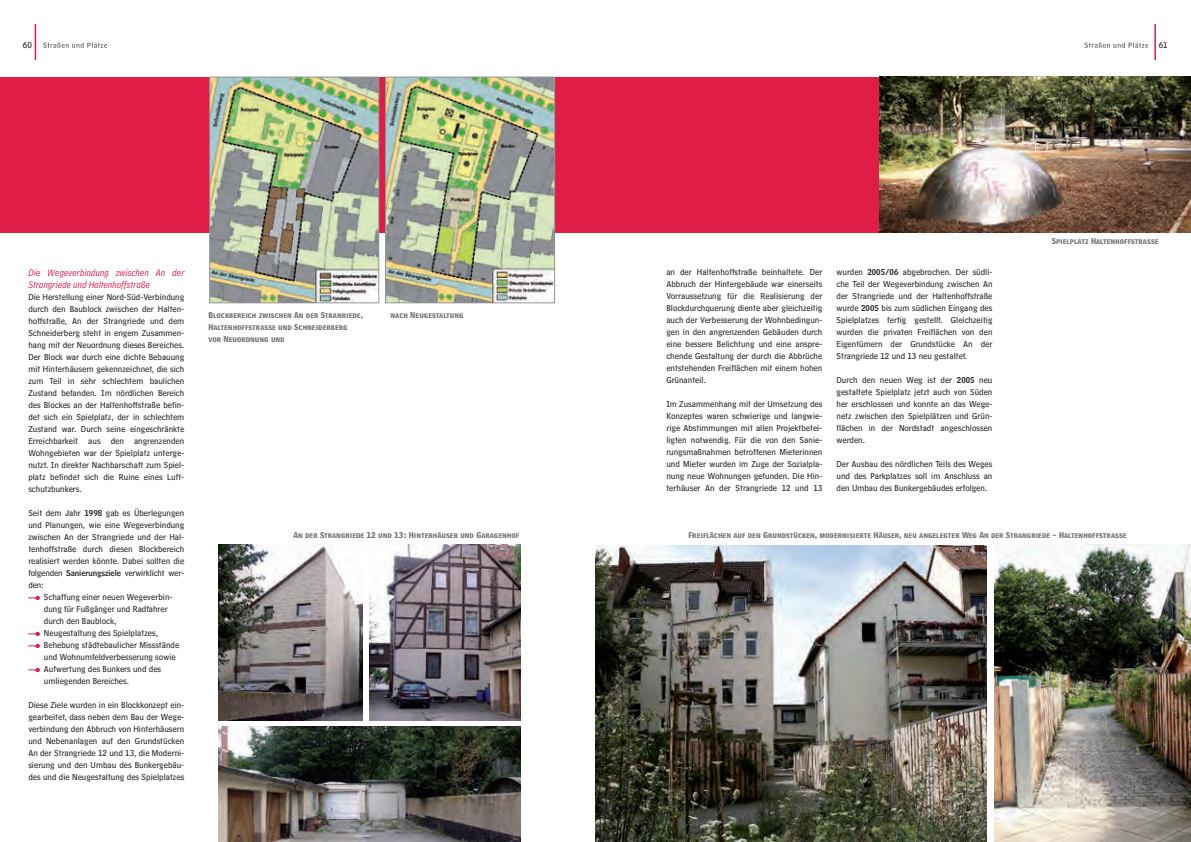
<style>
.page{position:relative;width:1191px;height:842px;background:#fff}
.page>*{position:absolute;margin:0;border:0;box-sizing:border-box;transform-origin:0 0}
.t1{font:italic 10px/12px "HM Comment";color:#df1d47}
.t2{font:9px/12px "HM Text";color:#231f20;text-align:justify}
.t3{font:7px/12px "HM Big Caps";color:#6c6d70}
.s1{font-family:"HM Headline";font-size:8px}
</style>
<div class="page">
<hr style="left:1154px;top:24px;width:1px;height:36px;background:#df1d47">
<hr style="left:35px;top:24px;width:1px;height:36px;background:#df1d47">
<svg style="left:28px;top:668px;width:12px;height:4px"></svg>
<svg style="left:28px;top:644px;width:12px;height:4px"></svg>
<svg style="left:28px;top:632px;width:12px;height:4px"></svg>
<svg style="left:28px;top:596px;width:12px;height:4px"></svg>
<div style="left:0;top:77px;width:1191px;height:155px;background:#df1d47"></div>
<img style="left:211px;top:79px;width:166px;height:222px">
<div style="left:209px;top:77px;width:170px;height:226px;border:1px solid #939598"></div>
<img style="left:219px;top:544px;width:144px;height:176px">
<img style="left:387px;top:79px;width:166px;height:222px">
<div style="left:385px;top:77px;width:170px;height:226px;border:1px solid #939598"></div>
<img style="left:218px;top:727px;width:303px;height:115px">
<img style="left:595px;top:545px;width:391px;height:297px">
<img style="left:370px;top:544px;width:151px;height:176px">
<img style="left:879px;top:77px;width:312px;height:155px">
<svg style="left:43px;top:43px;width:54px;height:5px"></svg>
<svg style="left:1084px;top:43px;width:54px;height:5px"></svg>
<img style="left:994px;top:544px;width:197px;height:298px">
<p class="t2" style="left:23px;top:40px;width:10px">60</p>
<p class="t2" style="left:1158px;top:40px;width:10px">61</p>
<p class="t1" style="left:28px;top:268px;width:157px">Die Wegeverbindung zwischen An der<br>Strangriede und Haltenhoffstraße</p>
<p class="t2" style="left:28px;top:292px;width:157px">Die Herstellung einer Nord-Süd-Verbindung durch den Baublock zwischen der Halten&shy;hoffstraße, An der Strangriede und dem Schneiderberg steht in engem Zusammen&shy;hang mit der Neuordnung dieses Bereiches.<br>Der Block war durch eine dichte Bebauung mit Hinterhäusern gekennzeichnet, die sich zum Teil in sehr schlechtem baulichen Zustand befanden. Im nördlichen Bereich des Blockes an der Haltenhoffstraße befin&shy;det sich ein Spielplatz, der in schlechtem Zustand war. Durch seine eingeschränkte Erreichbarkeit aus den angrenzenden Wohngebieten war der Spielplatz unterge&shy;nutzt. In direkter Nachbarschaft zum Spiel&shy;platz befindet sich die Ruine eines Luft&shy;schutzbunkers.</p>
<p class="t2" style="left:28px;top:508px;width:157px">Seit dem Jahr <span class="s1">1998</span> gab es Überlegungen und Planungen, wie eine Wegeverbindung zwischen An der Strangriede und der Hal&shy;tenhoffstraße durch diesen Blockbereich realisiert werden könnte. Dabei sollten die folgenden <span class="s1">Sanierungsziele</span> verwirklicht wer&shy;den:</p>
<p class="t2" style="left:44px;top:592px;width:137px;text-align:left">Schaffung einer neuen Wegeverbin&shy;dung für Fußgänger und Radfahrer durch den Baublock,<br>Neugestaltung des Spielplatzes,<br>Behebung städtebaulicher Missstände und Wohnumfeldverbesserung sowie<br>Aufwertung des Bunkers und des umliegenden Bereiches.</p>
<p class="t2" style="left:28px;top:700px;width:157px">Diese Ziele wurden in ein Blockkonzept ein&shy;gearbeitet, dass neben dem Bau der Wege&shy;verbindung den Abbruch von Hinterhäusern und Nebenanlagen auf den Grundstücken An der Strangriede 12 und 13, die Moderni&shy;sierung und den Umbau des Bunkergebäu&shy;des und die Neugestaltung des Spielplatzes</p>
<p class="t3" style="left:208px;top:309px;width:156px">Blockbereich zwischen An der Stranriede,<br>Haltenhoffstraße und Schneiderberg<br>vor Neuordnung und</p>
<p class="t3" style="left:390px;top:309px;width:75px">nach Neugestaltung</p>
<p class="t3" style="left:293px;top:529px;width:227px">An der Strangriede 12 und 13: Hinterhäuser und Garagenhof</p>
<p class="t2" style="left:666px;top:267px;width:157px">an der Haltenhoffstraße beinhaltete. Der Abbruch der Hintergebäude war einerseits Vorraussetzung für die Realisierung der Blockdurchquerung diente aber gleichzeitig auch der Verbesserung der Wohnbedingun&shy;gen in den angrenzenden Gebäuden durch eine bessere Belichtung und eine anspre&shy;chende Gestaltung der durch die Abbrüche entstehenden Freiflächen mit einem hohen Grünanteil.</p>
<p class="t2" style="left:666px;top:399px;width:157px">Im Zusammenhang mit der Umsetzung des Konzeptes waren schwierige und langwie&shy;rige Abstimmungen mit allen Projektbetei&shy;ligten notwendig. Für die von den Sanie&shy;rungsmaßnahmen betroffenen Mieterinnen und Mieter wurden im Zuge der Sozialpla&shy;nung neue Wohnungen gefunden. Die Hin&shy;terhäuser An der Strangriede 12 und 13</p>
<p class="t2" style="left:836px;top:267px;width:157px">wurden <span class="s1">2005/06</span> abgebrochen. Der südli&shy;che Teil der Wegeverbindung zwischen An der Strangriede und der Haltenhoffstraße wurde <span class="s1">2005</span> bis zum südlichen Eingang des Spielplatzes fertig gestellt. Gleichzeitig wurden die privaten Freiflächen von den Eigentümern der Grundstücke An der Strangriede 12 und 13 neu gestaltet.</p>
<p class="t2" style="left:836px;top:375px;width:157px">Durch den neuen Weg ist der <span class="s1">2005</span> neu gestaltete Spielplatz jetzt auch von Süden her erschlossen und konnte an das Wege&shy;netz zwischen den Spielplätzen und Grün&shy;flächen in der Nordstadt angeschlossen werden.</p>
<p class="t2" style="left:836px;top:459px;width:157px">Der Ausbau des nördlichen Teils des Weges und des Parkplatzes soll im Anschluss an den Umbau des Bunkergebäudes erfolgen.</p>
<p class="t3" style="left:1051px;top:235px;width:108px">Spielplatz Haltenhoffstraße</p>
<p class="t3" style="left:688px;top:529px;width:440px">Freiflächen auf den Grundstücken, modernisierte Häuser, neu angelegter Weg An der Strangriede - Haltenhoffstraße</p>
</div>
